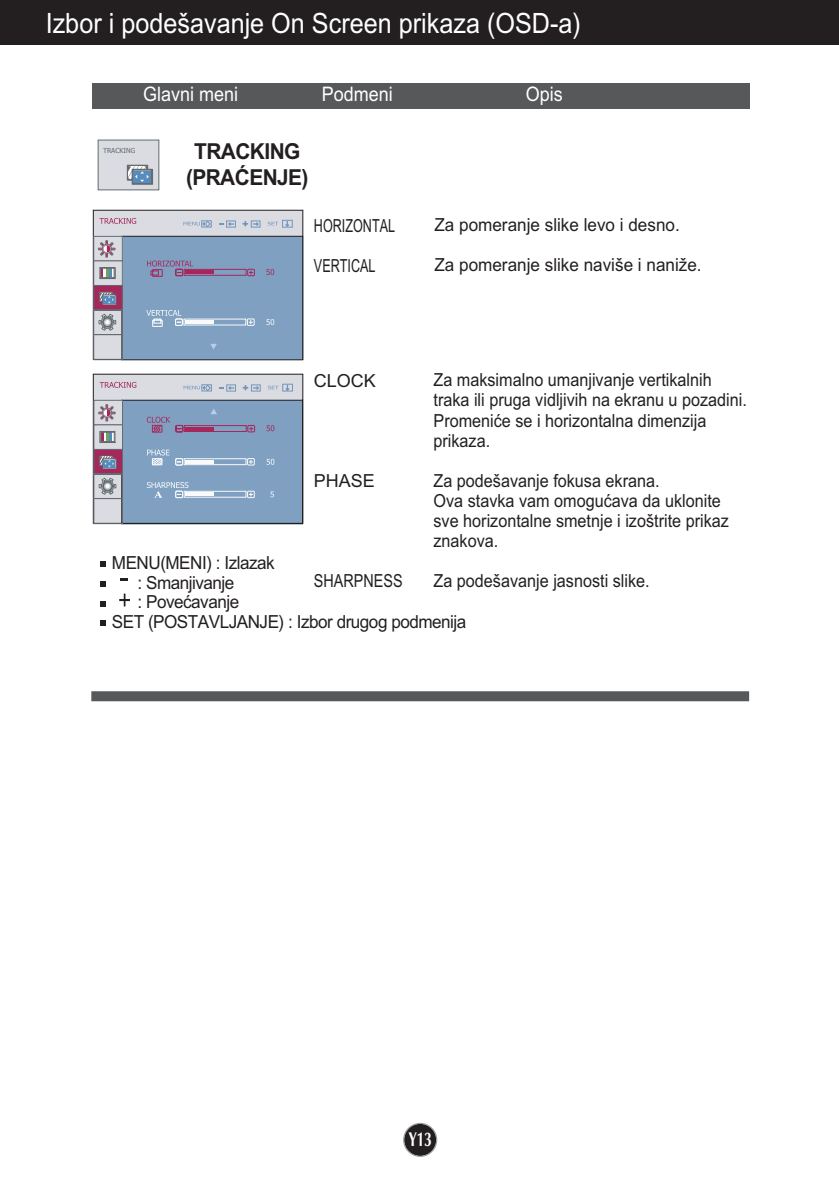
<style>
.page{position:relative;width:839px;height:1189px;background:#fff}
.page>*{position:absolute;margin:0;border:0;box-sizing:border-box;transform-origin:0 0}
.t1{font:28px "Arial HR";color:#fff;scale:.9 1}
.t2{font:22px/26px "Arial Bold HR";letter-spacing:-.03em;color:#231f20;text-align:center;scale:.95 1}
.t3{font:20px "Arial HR";color:#fff;scale:.9 1}
.t4{font:700 20px "Optima";color:#fff;scale:.7 1}
.t5{font:18px/20px "Arial HR";color:#231f20;scale:.9 1}
.t6{font:18px "Arial HR";letter-spacing:-.03em;color:#231f20;scale:.95 1}
.t7{font:18px "Arial HR";color:#231f20;scale:.95 1}
.t8{font:18px "Arial HR";color:#231f20;scale:.7 1}
.t9{font:18px "Arial HR";color:#231f20}
.t10{font:18px "Arial HR";color:#231f20;scale:.8 1}
.t11{font:6.8px "Tahoma";color:#656c70}
</style>
<div class="page">
<div style="left:0;top:0;width:839px;height:45px;background:#231f20"></div>
<div style="left:92px;top:84px;width:657px;height:25px;background:#57585a"></div>
<div style="left:93px;top:210px;width:210px;height:150px;background:#dadce2"></div>
<div style="left:122px;top:236px;width:181px;height:124px;background:#7fa0c1"></div>
<div style="left:121px;top:236px;width:182px;height:124px;border:1px solid #231f20"></div>
<div style="left:93px;top:236px;width:30px;height:25px;border:1px solid #656c70"></div>
<div style="left:93px;top:261px;width:30px;height:25px;border:1px solid #656c70"></div>
<div style="left:100px;top:267px;width:15px;height:12px;border:1px solid #656c70"></div>
<div style="left:99px;top:267px;width:16px;height:11px;border:1px solid #656c70"></div>
<svg style="left:102px;top:270px;width:10px;height:6px"></svg>
<div style="left:100px;top:268px;width:14px;height:10px;border:1px solid #656c70"></div>
<svg style="left:98px;top:240px;width:17px;height:17px"></svg>
<svg style="left:93px;top:285px;width:30px;height:75px"></svg>
<svg style="left:268px;top:222px;width:10px;height:3px"></svg>
<div style="left:251px;top:221px;width:9px;height:6px;border:1px solid #7495b9"></div>
<div style="left:282px;top:220px;width:10px;height:7px;border:1px solid #7495b9"></div>
<div style="left:226px;top:221px;width:10px;height:6px;border:1px solid #7495b9"></div>
<svg style="left:219px;top:222px;width:15px;height:4px"></svg>
<svg style="left:243px;top:221px;width:16px;height:5px"></svg>
<svg style="left:183px;top:221px;width:28px;height:6px"></svg>
<svg style="left:99px;top:218px;width:37px;height:6px"></svg>
<svg style="left:266px;top:269px;width:8px;height:6px"></svg>
<svg style="left:266px;top:319px;width:8px;height:6px"></svg>
<svg style="left:147px;top:260px;width:108px;height:17px"></svg>
<svg style="left:146px;top:310px;width:109px;height:17px"></svg>
<svg style="left:210px;top:344px;width:7px;height:5px"></svg>
<svg style="left:92px;top:373px;width:212px;height:152px;background:#98aac2"></svg>
<div style="left:91px;top:691px;width:658px;height:10px;background:#57585a"></div>
<div style="left:98px;top:140px;width:61px;height:50px;background:#dadce2"></div>
<div style="left:98px;top:140px;width:61px;height:50px;border:1px solid #656c70"></div>
<div style="left:127px;top:165px;width:21px;height:16px;border:2px solid #656c70"></div>
<div style="left:127px;top:165px;width:21px;height:15px;border:2px solid #656c70"></div>
<div style="left:132px;top:169px;width:21px;height:16px;border:2px solid #656c70"></div>
<div style="left:132px;top:169px;width:21px;height:15px;border:2px solid #656c70"></div>
<div style="left:134px;top:171px;width:17px;height:11px;background:#568cbd"></div>
<svg style="left:129px;top:167px;width:20px;height:15px"></svg>
<svg style="left:100px;top:620px;width:6px;height:6px"></svg>
<svg style="left:100px;top:601px;width:6px;height:5px"></svg>
<svg style="left:100px;top:581px;width:6px;height:6px"></svg>
<svg style="left:100px;top:561px;width:6px;height:6px"></svg>
<svg style="left:120px;top:578px;width:8px;height:3px"></svg>
<svg style="left:119px;top:593px;width:11px;height:13px"></svg>
<div style="left:404px;top:1124px;width:32px;height:32px;background:#231f20;border-radius:50%"></div>
<div style="left:403px;top:1123px;width:34px;height:34px;border:1px solid #939598;border-radius:50%"></div>
<h1 class="t1" style="left:46px;top:13px;width:596px">Izbor i podešavanje On Screen prikaza (OSD-a)</h1>
<p class="t3" style="left:143px;top:87px;width:107px">Glavni meni</p>
<p class="t3" style="left:322px;top:87px;width:80px">Podmeni</p>
<p class="t3" style="left:526px;top:87px;width:43px">Opis</p>
<p class="t11" style="left:103px;top:146px;width:34px">TRACKING</p>
<p class="t2" style="left:186px;top:141px;width:130px">TRACKING (PRAĆENJE)</p>
<p class="t8" style="left:314px;top:219px;width:118px">HORIZONTAL</p>
<p class="t8" style="left:314px;top:259px;width:90px">VERTICAL</p>
<p class="t7" style="left:434px;top:218px;width:260px">Za pomeranje slike levo i desno.</p>
<p class="t7" style="left:434px;top:258px;width:283px">Za pomeranje slike naviše i naniže.</p>
<p class="t9" style="left:314px;top:374px;width:64px">CLOCK</p>
<p class="t5" style="left:433px;top:372px;width:350px">Za maksimalno umanjivanje vertikalnih traka ili pruga vidljivih na ekranu u pozadini.<br>Promeniće se i horizontalna dimenzija prikaza.</p>
<p class="t5" style="left:433px;top:472px;width:330px">Za podešavanje fokusa ekrana.<br>Ova stavka vam omogućava da uklonite sve horizontalne smetnje i izoštrite prikaz znakova.</p>
<p class="t5" style="left:433px;top:572px;width:242px">Za podešavanje jasnosti slike.</p>
<p class="t9" style="left:314px;top:474px;width:63px">PHASE</p>
<p class="t6" style="left:112px;top:556px;width:173px">MENU(MENI) : Izlazak</p>
<p class="t6" style="left:138px;top:576px;width:103px">: Smanjivanje</p>
<p class="t6" style="left:138px;top:595px;width:108px">: Povećavanje</p>
<p class="t6" style="left:112px;top:615px;width:374px">SET (POSTAVLJANJE) : Izbor drugog podmenija</p>
<p class="t10" style="left:314px;top:574px;width:113px">SHARPNESS</p>
<p class="t4" style="left:408px;top:1131px;width:35px">Y13</p>
</div>
